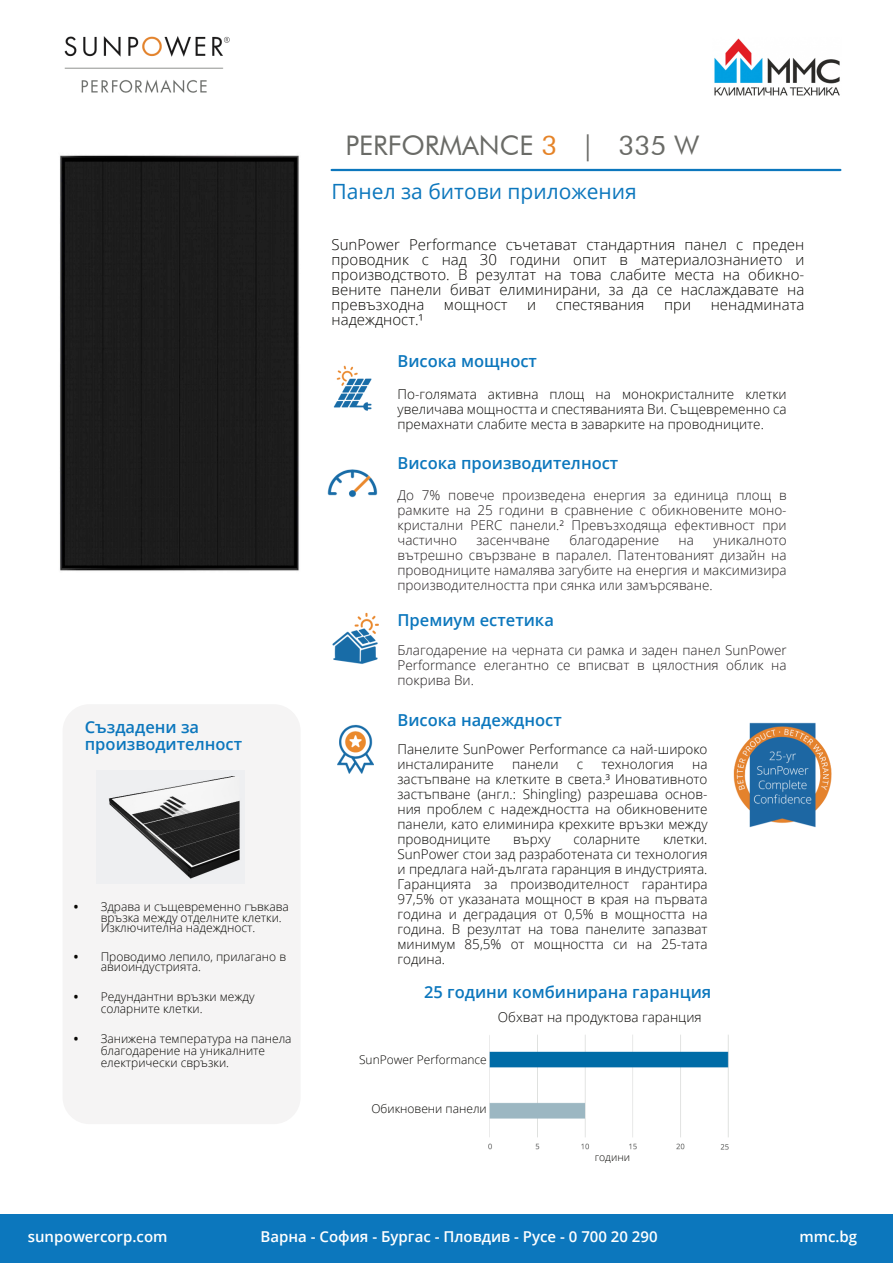
<style>
.page{position:relative;width:893px;height:1263px;background:#fff}
.page>*{position:absolute;margin:0;border:0;box-sizing:border-box;transform-origin:0 0}
.t1{font:27px "Futura BT";color:#6a6b67}
.t2{font:21px "Open Sans";color:#0c77bd}
.t3{font:600 16.5px/16.5px "Open Sans";color:#0c77bd}
.t4{font:300 15px/15px "Open Sans";color:#080704;text-align:justify}
.t5{font:600 15px "Open Sans";color:#fff}
.t6{font:300 13.5px/15px "Open Sans";color:#080704;text-align:justify}
.t7{font:300 13.5px/15px "Open Sans";color:#231f20;text-align:justify}
.t8{font:300 12px/10.5px "Open Sans";color:#080704}
.t9{font:300 10.5px "Open Sans";color:#080704}
.s1{color:#e58327}
.s2{font-weight:700}
</style>
<div class="page">
<hr style="left:332px;top:169px;width:508px;height:2px;background:#0c77bd">
<img style="left:60px;top:155px;width:239px;height:416px">
<img style="left:64px;top:36px;width:166px;height:57px">
<img style="left:714px;top:38px;width:126px;height:58px">
<img style="left:333px;top:365px;width:39px;height:46px">
<img style="left:488px;top:1035px;width:241px;height:115px">
<img style="left:337px;top:724px;width:37px;height:50px">
<img style="left:733px;top:722px;width:99px;height:106px">
<img style="left:327px;top:469px;width:51px;height:29px">
<img style="left:332px;top:612px;width:47px;height:52px">
<div style="left:63px;top:704px;width:238px;height:420px;background:#f5f4f4;border-radius:27px"></div>
<div style="left:0;top:1214px;width:893px;height:49px;background:#0c77bd"></div>
<img style="left:108px;top:776px;width:132px;height:103px">
<h1 class="t1" style="left:345px;top:135px;width:355px">PERFORMANCE <span class="s1">3</span> | 335 W</h1>
<h2 class="t2" style="left:332px;top:183px;width:307px">Панел за битови приложения</h2>
<p class="t4" style="left:332px;top:239px;width:474px">SunPower Performance съчетават стандартния панел с преден проводник с над 30 години опит в материалознанието и производството. В резултат на това слабите места на обикно&shy;вените панели биват елиминирани, за да се наслаждавате на превъзходна</p>
<p class="t4" style="left:444px;top:299px;width:65px">мощност</p>
<p class="t4" style="left:527px;top:299px;width:10px">и</p>
<p class="t4" style="left:556px;top:299px;width:90px">спестявания</p>
<p class="t4" style="left:664px;top:299px;width:28px">при</p>
<p class="t4" style="left:711px;top:299px;width:95px">ненадмината</p>
<p class="t4" style="left:332px;top:314px;width:94px">надеждност.¹</p>
<p class="t3" style="left:397px;top:354px;width:141px">Висока мощност</p>
<p class="t6" style="left:397px;top:388px;width:391px">По-голямата активна площ на монокристалните клетки увеличава мощността и спестяванията Ви. Същевременно са премахнати слабите места в заварките на проводниците.</p>
<p class="t3" style="left:397px;top:456px;width:222px">Висока производителност</p>
<p class="t7" style="left:397px;top:489px;width:391px">До 7% повече произведена енергия за единица площ в рамките на 25 години в сравнение с обикновените моно&shy;кристални PERC панели.² Превъзходяща ефективност при частично</p>
<p class="t7" style="left:476px;top:534px;width:75px">засенчване</p>
<p class="t7" style="left:569px;top:534px;width:91px">благодарение</p>
<p class="t7" style="left:678px;top:534px;width:17px">на</p>
<p class="t7" style="left:397px;top:534px;width:391px;text-indent:316px">уникалното вътрешно свързване в паралел. Патентованият дизайн на проводниците намалява загубите на енергия и максимизира производителността при сянка или замърсяване.</p>
<p class="t3" style="left:397px;top:613px;width:158px">Премиум естетика</p>
<p class="t3" style="left:85px;top:721px;width:159px">Създадени за производителност</p>
<p class="t8" style="left:101px;top:902px;width:190px;text-indent:-27px"><span class="s2">•</span> Здрава и същевременно гъвкава връзка между отделните клетки.<br>Изключителна надеждност.</p>
<p class="t8" style="left:101px;top:952px;width:187px;text-indent:-27px"><span class="s2">•</span> Проводимо лепило, прилагано в авиоиндустрията.</p>
<p class="t8" style="left:101px;top:992px;width:155px;line-height:12px;text-indent:-27px"><span class="s2">•</span> Редундантни връзки между соларните клетки.</p>
<p class="t8" style="left:101px;top:1034px;width:192px;line-height:12px;text-indent:-27px"><span class="s2">•</span> Занижена температура на панела благодарение на уникалните електрически свръзки.</p>
<p class="t7" style="left:397px;top:644px;width:391px">Благодарение на черната си рамка и заден панел SunPower Performance елегантно се вписват в цялостния облик на покрива Ви.</p>
<p class="t3" style="left:397px;top:714px;width:166px">Висока надеждност</p>
<p class="t6" style="left:397px;top:743px;width:312px">Панелите SunPower Performance са най-широко инсталираните</p>
<p class="t6" style="left:512px;top:758px;width:48px">панели</p>
<p class="t6" style="left:577px;top:758px;width:8px">с</p>
<p class="t6" style="left:601px;top:758px;width:74px">технология</p>
<p class="t6" style="left:397px;top:758px;width:312px;text-indent:295px">на застъпване на клетките в света.³ Иновативното застъпване (англ.: Shingling) разрешава основ&shy;ния проблем с надеждността на обикновените панели, като елиминира крехките връзки между проводниците</p>
<p class="t6" style="left:397px;top:833px;width:312px;text-indent:266px">клетки.<br>SunPower стои зад разработената си технология и предлага най-дългата гаранция в индустрията.<br>Гаранцията за производителност гарантира 97,5% от указаната мощност в края на първата година и деградация от 0,5% в мощността на година. В резултат на това панелите запазват минимум 85,5% от мощността си на 25-тата година.</p>
<p class="t6" style="left:513px;top:833px;width:39px">върху</p>
<p class="t6" style="left:573px;top:833px;width:68px">соларните</p>
<p class="t3" style="left:424px;top:985px;width:289px">25 години комбинирана гаранция</p>
<p class="t8" style="left:359px;top:1056px;width:129px">SunPower Performance</p>
<p class="t8" style="left:371px;top:1105px;width:117px">Обикновени панели</p>
<p class="t6" style="left:498px;top:1011px;width:205px">Обхват на продуктова гаранция</p>
<p class="t9" style="left:595px;top:1153px;width:37px">години</p>
<p class="t5" style="left:28px;top:1230px;width:141px">sunpowercorp.com</p>
<p class="t5" style="left:261px;top:1230px;width:399px">Варна - София - Бургас - Пловдив - Русе - 0 700 20 290</p>
<p class="t5" style="left:799px;top:1230px;width:59px">mmc.bg</p>
</div>
